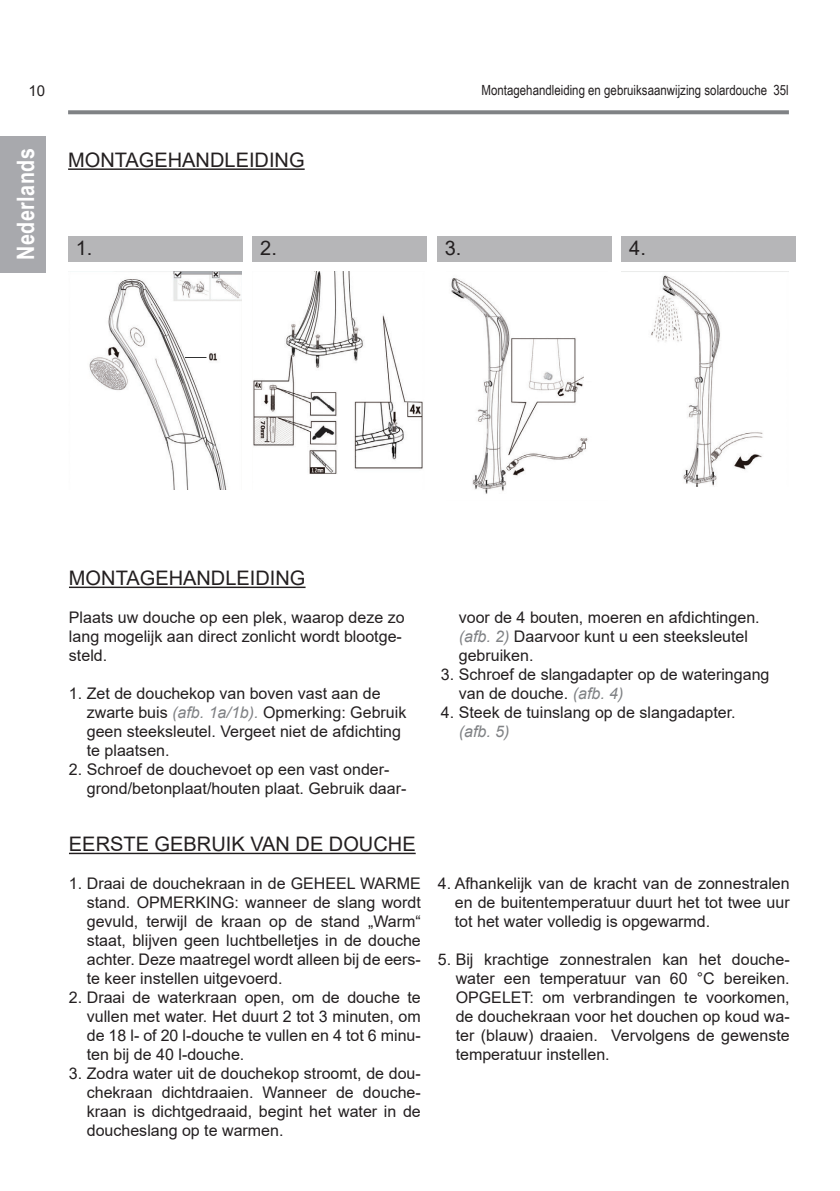
<style>
.page{position:relative;width:840px;height:1191px;background:#fff}
.page>*{position:absolute;margin:0;border:0;box-sizing:border-box;transform-origin:0 0}
.Fließtext_Bold{font:700 24px "Arial Narrow";letter-spacing:.02em;color:#fff}
.t1{font:20px "Arial";color:#231f20}
.t2{font:16px/19px "Arial";color:#231f20}
.t3{font:15px "Arial";color:#231f20}
.Fließtext{font:14px "Arial Narrow";color:#231f20}
.s1{font-style:italic;color:#808285}
</style>
<div class="page">
<svg style="left:68px;top:110px;width:720px;height:4px;fill:#808285"></svg>
<hr style="left:68px;top:168px;width:236px;height:2px;background:#231f20">
<div style="left:0;top:136px;width:45px;height:136px;background:#a8a9ad"></div>
<hr style="left:69px;top:586px;width:236px;height:2px;background:#231f20">
<hr style="left:69px;top:852px;width:346px;height:2px;background:#231f20">
<img style="left:89px;top:271px;width:152px;height:218px">
<svg style="left:185px;top:357px;width:21px;height:1px"></svg>
<div style="left:68px;top:236px;width:174px;height:26px;background:#b6b6b8"></div>
<img style="left:253px;top:271px;width:170px;height:203px">
<div style="left:252px;top:236px;width:174px;height:26px;background:#b6b6b8"></div>
<img style="left:621px;top:271px;width:167px;height:215px">
<div style="left:621px;top:236px;width:174px;height:26px;background:#b6b6b8"></div>
<img style="left:451px;top:278px;width:137px;height:216px">
<div style="left:437px;top:236px;width:174px;height:26px;background:#b6b6b8"></div>
<div style="left:583px;top:368px;width:23px;height:12px;background:#fff"></div>
<p class="t3" style="left:28px;top:80px;width:18px">10</p>
<p class="Fließtext_Bold" style="left:7px;top:260px;width:113px;rotate:-90deg">Nederlands</p>
<p class="t1" style="left:68px;top:146px;width:238px">MONTAGEHANDLEIDING</p>
<p class="Fließtext" style="left:481px;top:80px;width:308px">Montagehandleiding en gebruiksaanwijzing solardouche 35l</p>
<p class="t1" style="left:76px;top:234px;width:18px">1.</p>
<p class="t1" style="left:260px;top:234px;width:18px">2.</p>
<p class="t1" style="left:629px;top:234px;width:18px">4.</p>
<p class="t1" style="left:444px;top:234px;width:18px">3.</p>
<p class="t1" style="left:69px;top:564px;width:238px">MONTAGEHANDLEIDING</p>
<p class="t2" style="left:69px;top:608px;width:337px">Plaats uw douche op een plek, waarop deze zo lang mogelijk aan direct zonlicht wordt blootge&shy;steld.</p>
<p class="t2" style="left:87px;top:684px;width:321px;text-indent:-18px">1. Zet de douchekop van boven vast aan de zwarte buis <span class="s1">(afb. 1a/1b).</span> Opmerking: Gebruik geen steeksleutel. Vergeet niet de afdichting te plaatsen.</p>
<p class="t2" style="left:87px;top:760px;width:321px;text-indent:-18px">2. Schroef de douchevoet op een vast onder&shy;grond/betonplaat/houten plaat. Gebruik daar-</p>
<p class="t1" style="left:69px;top:830px;width:348px">EERSTE GEBRUIK VAN DE DOUCHE</p>
<p class="t2" style="left:87px;top:874px;width:335px;text-align:justify;text-indent:-18px">1. Draai de douchekraan in de GEHEEL WARME stand. OPMERKING: wanneer de slang wordt gevuld, terwijl de kraan op de stand „Warm“ staat, blijven geen luchtbelletjes in de douche achter. Deze maatregel wordt alleen bij de eers&shy;te keer instellen uitgevoerd.</p>
<p class="t2" style="left:87px;top:988px;width:335px;text-align:justify;text-indent:-18px">2. Draai de waterkraan open, om de douche te vullen met water. Het duurt 2 tot 3 minuten, om de 18 l- of 20 l-douche te vullen en 4 tot 6 minu&shy;ten bij de 40 l-douche.</p>
<p class="t2" style="left:87px;top:1064px;width:335px;text-align:justify;text-indent:-18px">3. Zodra water uit de douchekop stroomt, de dou&shy;chekraan dichtdraaien. Wanneer de douche&shy;kraan is dichtgedraaid, begint het water in de doucheslang op te warmen.</p>
<p class="t2" style="left:458px;top:608px;width:302px">voor de 4 bouten, moeren en afdichtingen. <span class="s1">(afb. 2)</span> Daarvoor kunt u een steeksleutel gebruiken.</p>
<p class="t2" style="left:458px;top:665px;width:312px;text-indent:-18px">3. Schroef de slangadapter op de wateringang van de douche. <span class="s1">(afb. 4)</span></p>
<p class="t2" style="left:458px;top:703px;width:278px;text-indent:-18px">4. Steek de tuinslang op de slangadapter. <span class="s1">(afb. 5)</span></p>
<p class="t2" style="left:454px;top:874px;width:336px;text-align:justify;text-indent:-17px">4. Afhankelijk van de kracht van de zonnestralen en de buitentemperatuur duurt het tot twee uur tot het water volledig is opgewarmd.</p>
<p class="t2" style="left:455px;top:950px;width:335px;text-align:justify;text-indent:-18px">5. Bij krachtige zonnestralen kan het douche&shy;water een temperatuur van 60 °C bereiken.<br>OPGELET: om verbrandingen te voorkomen, de douchekraan voor het douchen op koud wa&shy;ter (blauw) draaien. Vervolgens de gewenste temperatuur instellen.</p>
</div>
